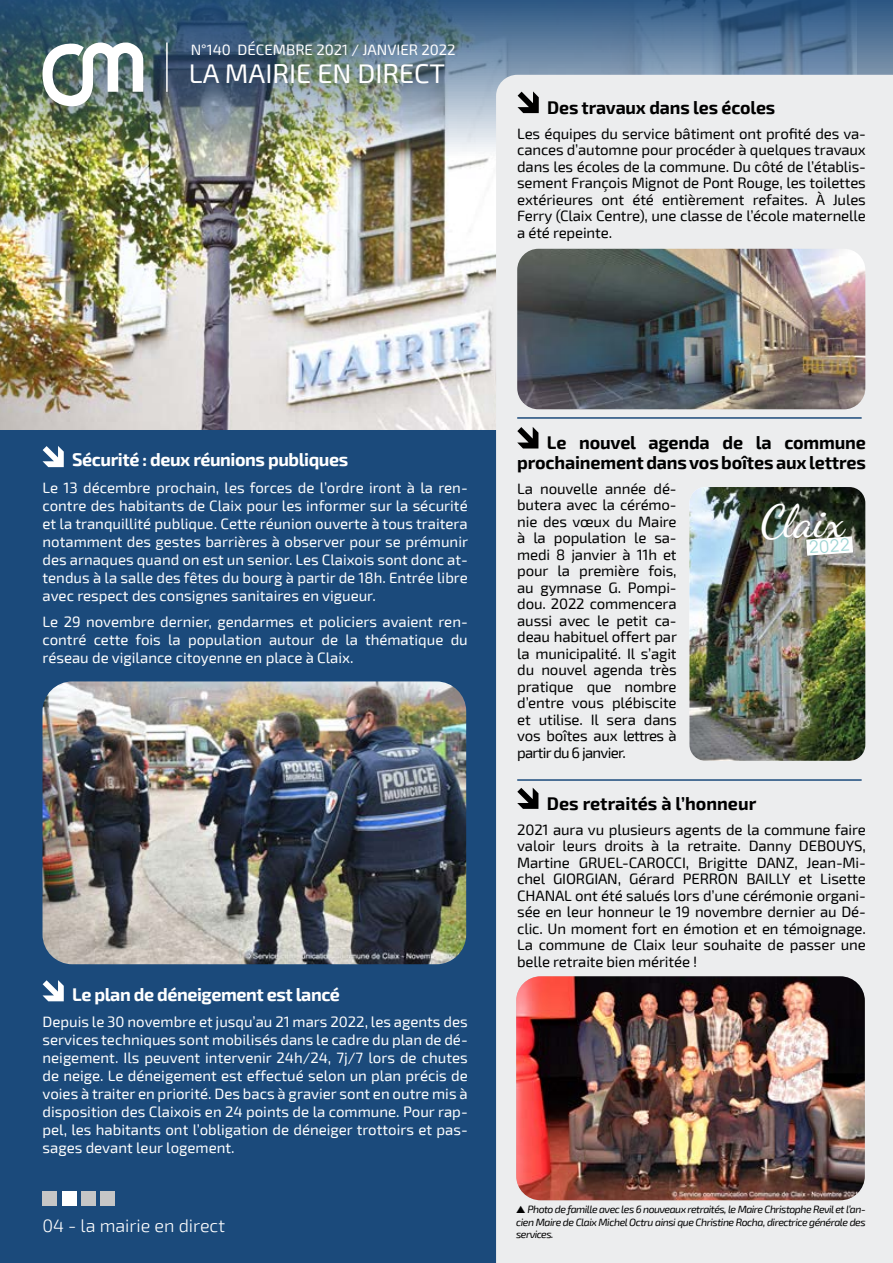
<style>
.page{position:relative;width:893px;height:1263px;background:#1b4a7b}
.page>*{position:absolute;margin:0;border:0;box-sizing:border-box;transform-origin:0 0}
.t1{font:45.15px "Dancing Script";color:#fff}
.t2{font:27px "Exo 2";color:#fff}
.t3{font:700 18px/19.5px "Exo 2";letter-spacing:-.01em;color:#000;text-align:right}
.t4{font:700 18px "Exo 2";letter-spacing:-.025em;color:#fff}
.t5{font:300 18px "Exo 2";color:#fff}
.t6{font:16.35px "Avant Garde";color:#9dd4d3}
.t7{font:15px/16.5px "Exo 2";letter-spacing:-.01em;color:#000;text-align:justify}
.t8{font:15px/18px "Exo 2";color:#fff;text-align:justify}
.t9{font:italic 10.5px/12.6px "Exo 2";letter-spacing:-.045em;color:#000;text-align:justify}
</style>
<div class="page">
<img style="left:0;top:0;width:857px;height:429px">
<img style="left:43px;top:43px;width:100px;height:63px">
<hr style="left:166px;top:43px;width:2px;height:49px;background:#fff">
<div style="left:43px;top:1191px;width:14px;height:14px;background:#c6c6c6"></div>
<div style="left:81px;top:1191px;width:15px;height:14px;background:#c6c6c6"></div>
<div style="left:100px;top:1191px;width:15px;height:14px;background:#c6c6c6"></div>
<div style="left:62px;top:1191px;width:15px;height:14px;background:#fff"></div>
<div style="left:496px;top:75px;width:397px;height:1188px;background:#ecedee"></div>
<svg style="left:517px;top:427px;width:21px;height:21px"></svg>
<svg style="left:517px;top:788px;width:21px;height:21px"></svg>
<hr style="left:517px;top:779px;width:345px;height:2px;background:#1b4a7b">
<hr style="left:517px;top:417px;width:345px;height:2px;background:#1b4a7b">
<img style="left:516px;top:976px;width:349px;height:224px">
<img style="left:43px;top:681px;width:423px;height:283px">
<svg style="left:43px;top:446px;width:21px;height:21px"></svg>
<svg style="left:43px;top:980px;width:21px;height:21px"></svg>
<img style="left:689px;top:487px;width:176px;height:274px">
<svg style="left:806px;top:536px;width:47px;height:20px"></svg>
<svg style="left:517px;top:91px;width:22px;height:22px"></svg>
<img style="left:517px;top:249px;width:348px;height:160px">
<p class="t8" style="left:191px;top:41px;width:266px">N°140 DÉCEMBRE 2021 / JANVIER 2022</p>
<h2 class="t2" style="left:189px;top:58px;width:258px">LA MAIRIE EN DIRECT</h2>
<p class="t3" style="left:547px;top:98px;width:229px">Des travaux dans les écoles</p>
<p class="t7" style="left:517px;top:126px;width:350px">Les équipes du service bâtiment ont profité des va&shy;cances d’automne pour procéder à quelques travaux dans les écoles de la commune. Du côté de l’établis&shy;sement François Mignot de Pont Rouge, les toilettes extérieures ont été entièrement refaites. À Jules Ferry (Claix Centre), une classe de l’école maternelle a été repeinte.</p>
<p class="t4" style="left:72px;top:449px;width:277px">Sécurité : deux réunions publiques</p>
<p class="t8" style="left:43px;top:479px;width:427px">Le 13 décembre prochain, les forces de l’ordre iront à la ren&shy;contre des habitants de Claix pour les informer sur la sécurité et la tranquillité publique. Cette réunion ouverte à tous traitera notamment des gestes barrières à observer pour se prémunir des arnaques quand on est un senior. Les Claixois sont donc at&shy;tendus à la salle des fêtes du bourg à partir de 18h. Entrée libre avec respect des consignes sanitaires en vigueur.</p>
<p class="t8" style="left:43px;top:613px;width:427px">Le 29 novembre dernier, gendarmes et policiers avaient ren&shy;contré cette fois la population autour de la thématique du réseau de vigilance citoyenne en place à Claix.</p>
<p class="t4" style="left:72px;top:984px;width:269px">Le plan de déneigement est lancé</p>
<p class="t8" style="left:43px;top:1013px;width:427px">Depuis le 30 novembre et jusqu’au 21 mars 2022, les agents des services techniques sont mobilisés dans le cadre du plan de dé&shy;neigement. Ils peuvent intervenir 24h/24, 7j/7 lors de chutes de neige. Le déneigement est effectué selon un plan précis de voies à traiter en priorité. Des bacs à gravier sont en outre mis à disposition des Claixois en 24 points de la commune. Pour rap&shy;pel, les habitants ont l’obligation de déneiger trottoirs et pas&shy;sages devant leur logement.</p>
<p class="t5" style="left:43px;top:1215px;width:184px">04 - la mairie en direct</p>
<p class="t3" style="left:517px;top:433px;width:350px">Le nouvel agenda de la commune prochainement dans vos boîtes aux lettres</p>
<p class="t7" style="left:517px;top:480px;width:161px">La nouvelle année dé&shy;butera avec la cérémo&shy;nie des vœux du Maire à la population le sa&shy;medi 8 janvier à 11h et pour la première fois, au gymnase G. Pompi&shy;dou. 2022 commencera aussi avec le petit ca&shy;deau habituel offert par la municipalité. Il s’agit du nouvel agenda très pratique que nombre d’entre vous plébiscite et utilise. Il sera dans vos boîtes aux lettres à partir du 6 janvier.</p>
<p class="t3" style="left:547px;top:794px;width:211px">Des retraités à l’honneur</p>
<p class="t7" style="left:517px;top:821px;width:350px">2021 aura vu plusieurs agents de la commune faire valoir leurs droits à la retraite. Danny DEBOUYS, Martine GRUEL-CAROCCI, Brigitte DANZ, Jean-Mi&shy;chel GIORGIAN, Gérard PERRON BAILLY et Lisette CHANAL ont été salués lors d’une cérémonie organi&shy;sée en leur honneur le 19 novembre dernier au Dé&shy;clic. Un moment fort en émotion et en témoignage.<br>La commune de Claix leur souhaite de passer une belle retraite bien méritée !</p>
<h1 class="t1" style="left:760px;top:487px;width:85px">Claix</h1>
<p class="t6" style="left:809px;top:538px;width:42px;rotate:-4deg">2022</p>
<p class="t9" style="left:516px;top:1203px;width:351px">▲ Photo de famille avec les 6 nouveaux retraités, le Maire Christophe Revil et l’an&shy;cien Maire de Claix Michel Octru ainsi que Christine Rocha, directrice générale des services.</p>
</div>
